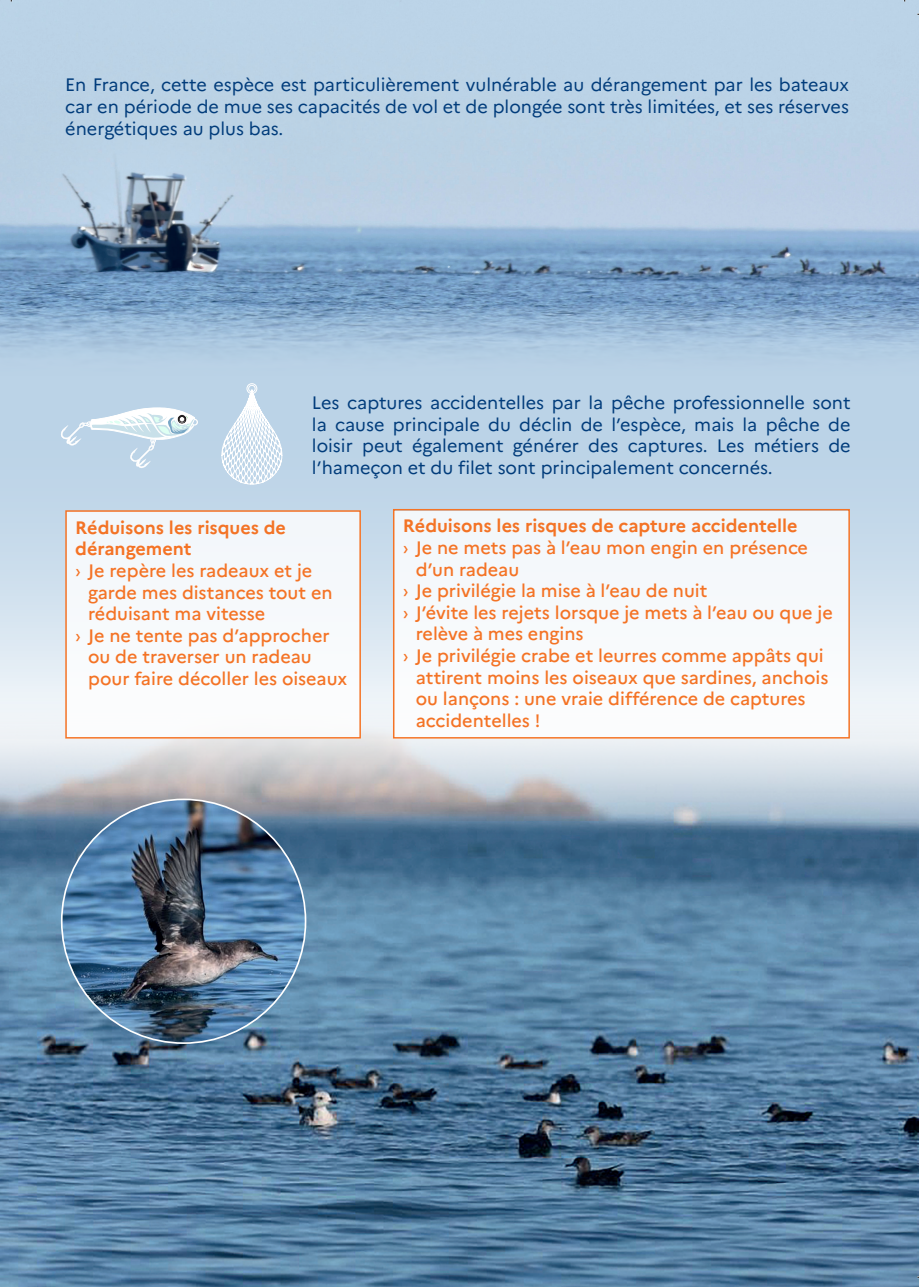
<style>
.page{position:relative;width:919px;height:1287px;background:#fff}
.page>*{position:absolute;margin:0;border:0;box-sizing:border-box;transform-origin:0 0}
.t1{font:500 18px "Marianne";color:#f47325}
.t2{font:18px/21.6px "Marianne";color:#013c7b;text-align:justify}
.t3{font:700 18px "Marianne";color:#f47325}
.s1{font-weight:400}
</style>
<div class="page">
<img style="left:0;top:739px;width:918px;height:548px">
<svg style="left:0;top:380px;width:918px;height:359px;background:#c4d8e9"></svg>
<div style="left:66px;top:511px;width:295px;height:228px;background:#f7fafc"></div>
<div style="left:393px;top:511px;width:456px;height:228px;background:#f7fafc"></div>
<img style="left:0;top:0;width:918px;height:380px">
<hr style="left:65px;top:68px;width:65px;height:2px;background:#013c7b">
<div style="left:65px;top:510px;width:296px;height:229px;border:2px solid #f47325"></div>
<div style="left:393px;top:509px;width:456px;height:230px;border:2px solid #f47325"></div>
<img style="left:62px;top:799px;width:243px;height:244px;border-radius:122px">
<svg style="left:221px;top:383px;width:61px;height:102px"></svg>
<svg style="left:60px;top:407px;width:138px;height:61px"></svg>
<p class="t2" style="left:65px;top:74px;width:785px">En France, cette espèce est particulièrement vulnérable au dérangement par les bateaux car en période de mue ses capacités de vol et de plongée sont très limitées, et ses réserves énergétiques au plus bas.</p>
<p class="t2" style="left:312px;top:392px;width:540px">Les captures accidentelles par la pêche professionnelle sont la cause principale du déclin de l’espèce, mais la pêche de loisir peut également générer des captures. Les métiers de l’hameçon et du filet sont principalement concernés.</p>
<p class="t3" style="left:75px;top:516px;width:212px">Réduisons les risques de</p>
<p class="t3" style="left:75px;top:538px;width:118px">dérangement</p>
<p class="t1" style="left:75px;top:560px;width:238px"><span class="s1">›</span> Je repère les radeaux et je</p>
<p class="t1" style="left:88px;top:581px;width:246px">garde mes distances tout en</p>
<p class="t1" style="left:88px;top:603px;width:179px">réduisant ma vitesse</p>
<p class="t1" style="left:75px;top:624px;width:256px"><span class="s1">›</span> Je ne tente pas d’approcher</p>
<p class="t1" style="left:88px;top:646px;width:225px">ou de traverser un radeau</p>
<p class="t1" style="left:88px;top:668px;width:261px">pour faire décoller les oiseaux</p>
<p class="t3" style="left:403px;top:515px;width:396px">Réduisons les risques de capture accidentelle</p>
<p class="t1" style="left:403px;top:537px;width:406px"><span class="s1">›</span> Je ne mets pas à l’eau mon engin en présence</p>
<p class="t1" style="left:415px;top:558px;width:105px">d’un radeau</p>
<p class="t1" style="left:403px;top:580px;width:306px"><span class="s1">›</span> Je privilégie la mise à l’eau de nuit</p>
<p class="t1" style="left:403px;top:601px;width:431px"><span class="s1">›</span> J’évite les rejets lorsque je mets à l’eau ou que je</p>
<p class="t1" style="left:415px;top:623px;width:169px">relève à mes engins</p>
<p class="t1" style="left:403px;top:645px;width:422px"><span class="s1">›</span> Je privilégie crabe et leurres comme appâts qui</p>
<p class="t1" style="left:415px;top:666px;width:414px">attirent moins les oiseaux que sardines, anchois</p>
<p class="t1" style="left:415px;top:688px;width:391px">ou lançons : une vraie différence de captures</p>
<p class="t1" style="left:415px;top:709px;width:126px">accidentelles !</p>
</div>
